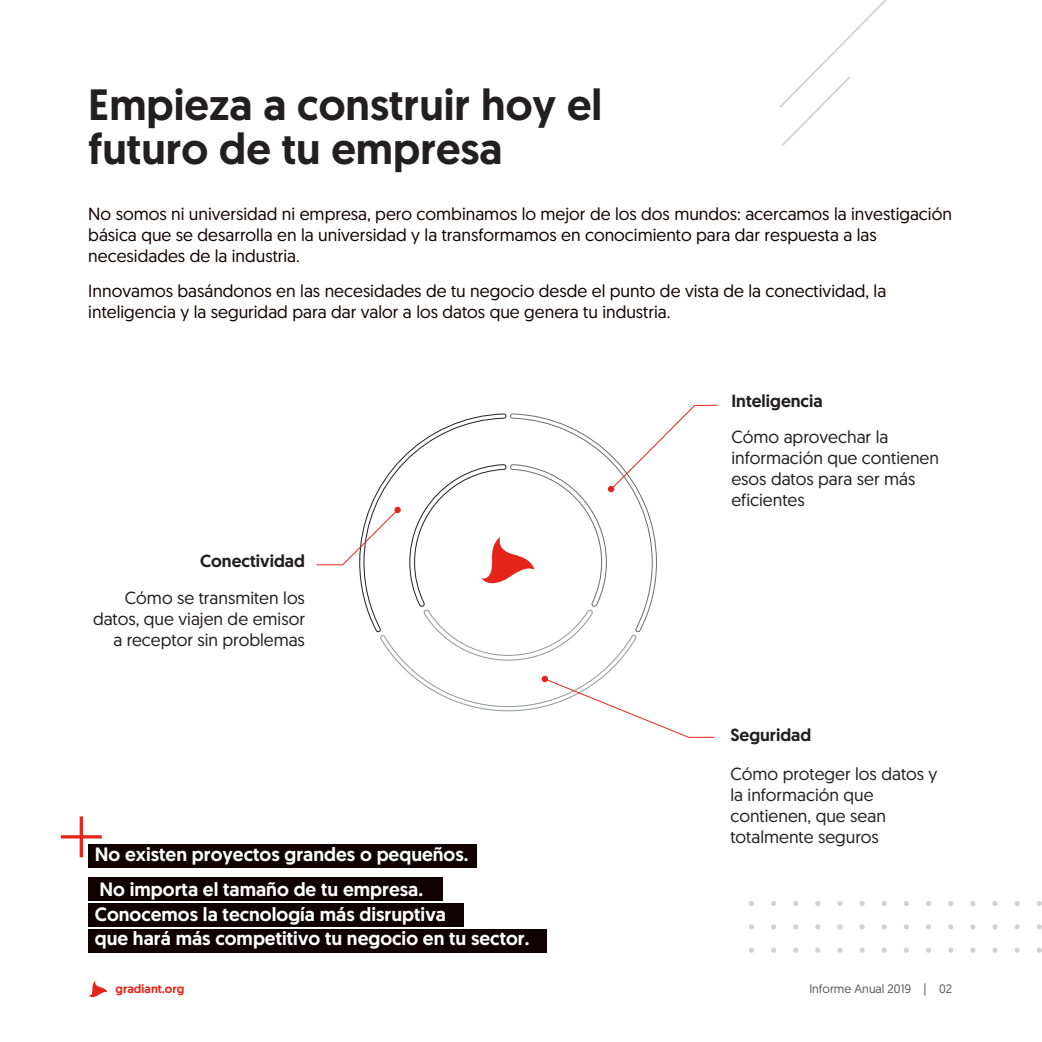
<style>
.page{position:relative;width:1042px;height:1042px;background:#fff}
.page>*{position:absolute;margin:0;border:0;box-sizing:border-box;transform-origin:0 0}
.t1{font:500 43.75px/43.8px "Geomanist";color:#231f20}
.t2{font:500 19.25px/34.8px "Geomanist";color:#fff}
.t3{font:17.5px/21px "Geomanist";color:#110002}
.t4{font:17.5px/21px "Geomanist";color:#231f20}
.t5{font:500 17.5px "Geomanist";color:#231f20}
.t6{font:12.25px "Geomanist";color:#57585a}
.t7{font:500 12.25px "Geomanist";color:#e72419}
</style>
<div class="page">
<svg style="left:779px;top:0;width:108px;height:146px"></svg>
<div style="left:88px;top:844px;width:389px;height:23px;background:#110002"></div>
<svg style="left:61px;top:816px;width:41px;height:41px"></svg>
<div style="left:88px;top:877px;width:354px;height:24px;background:#110002"></div>
<div style="left:88px;top:903px;width:375px;height:24px;background:#110002"></div>
<div style="left:88px;top:929px;width:459px;height:24px;background:#110002"></div>
<svg style="left:89px;top:981px;width:18px;height:17px"></svg>
<svg style="left:316px;top:404px;width:402px;height:334px"></svg>
<svg style="left:749px;top:947px;width:5px;height:6px"></svg>
<svg style="left:749px;top:901px;width:5px;height:5px"></svg>
<svg style="left:749px;top:924px;width:5px;height:5px"></svg>
<svg style="left:771px;top:947px;width:5px;height:6px"></svg>
<svg style="left:771px;top:901px;width:5px;height:5px"></svg>
<svg style="left:771px;top:924px;width:5px;height:5px"></svg>
<svg style="left:793px;top:947px;width:5px;height:6px"></svg>
<svg style="left:793px;top:901px;width:5px;height:5px"></svg>
<svg style="left:793px;top:924px;width:5px;height:5px"></svg>
<svg style="left:815px;top:947px;width:5px;height:6px"></svg>
<svg style="left:815px;top:901px;width:5px;height:5px"></svg>
<svg style="left:815px;top:924px;width:5px;height:5px"></svg>
<svg style="left:837px;top:947px;width:5px;height:6px"></svg>
<svg style="left:837px;top:901px;width:5px;height:5px"></svg>
<svg style="left:837px;top:924px;width:5px;height:5px"></svg>
<svg style="left:859px;top:947px;width:6px;height:6px"></svg>
<svg style="left:859px;top:901px;width:6px;height:5px"></svg>
<svg style="left:859px;top:924px;width:6px;height:5px"></svg>
<svg style="left:881px;top:947px;width:6px;height:6px"></svg>
<svg style="left:881px;top:901px;width:6px;height:5px"></svg>
<svg style="left:881px;top:924px;width:6px;height:5px"></svg>
<svg style="left:904px;top:947px;width:5px;height:6px"></svg>
<svg style="left:904px;top:901px;width:5px;height:5px"></svg>
<svg style="left:904px;top:924px;width:5px;height:5px"></svg>
<svg style="left:926px;top:947px;width:5px;height:6px"></svg>
<svg style="left:926px;top:901px;width:5px;height:5px"></svg>
<svg style="left:926px;top:924px;width:5px;height:5px"></svg>
<svg style="left:948px;top:947px;width:5px;height:6px"></svg>
<svg style="left:948px;top:901px;width:5px;height:5px"></svg>
<svg style="left:948px;top:924px;width:5px;height:5px"></svg>
<svg style="left:970px;top:947px;width:5px;height:6px"></svg>
<svg style="left:970px;top:901px;width:5px;height:5px"></svg>
<svg style="left:970px;top:924px;width:5px;height:5px"></svg>
<svg style="left:992px;top:947px;width:5px;height:6px"></svg>
<svg style="left:992px;top:901px;width:5px;height:5px"></svg>
<svg style="left:992px;top:924px;width:5px;height:5px"></svg>
<svg style="left:1014px;top:947px;width:6px;height:6px"></svg>
<svg style="left:1014px;top:901px;width:6px;height:5px"></svg>
<svg style="left:1014px;top:924px;width:6px;height:5px"></svg>
<svg style="left:1036px;top:947px;width:6px;height:6px"></svg>
<svg style="left:1036px;top:901px;width:6px;height:5px"></svg>
<svg style="left:1036px;top:924px;width:6px;height:5px"></svg>
<h1 class="t1" style="left:88px;top:83px;width:515px">Empieza a construir hoy el futuro de tu empresa</h1>
<p class="t3" style="left:88px;top:203px;width:865px">No somos ni universidad ni empresa, pero combinamos lo mejor de los dos mundos: acercamos la investigación básica que se desarrolla en la universidad y la transformamos en conocimiento para dar respuesta a las necesidades de la industria.</p>
<p class="t3" style="left:88px;top:280px;width:799px">Innovamos basándonos en las necesidades de tu negocio desde el punto de vista de la conectividad, la inteligencia y la seguridad para dar valor a los datos que genera tu industria.</p>
<p class="t5" style="left:200px;top:550px;width:106px">Conectividad</p>
<p class="t4" style="left:93px;top:587px;width:213px;text-align:right">Cómo se transmiten los datos, que viajen de emisor a receptor sin problemas</p>
<p class="t2" style="left:95px;top:837px;width:375px">No existen proyectos grandes o pequeños.<br>No importa el tamaño de tu empresa.</p>
<p class="t2" style="left:95px;top:901px;width:436px;line-height:24.5px">Conocemos la tecnología más disruptiva<br>que hará más competitivo tu negocio en tu sector.</p>
<p class="t7" style="left:116px;top:980px;width:70px">gradiant.org</p>
<p class="t5" style="left:731px;top:389px;width:93px">Inteligencia</p>
<p class="t4" style="left:731px;top:426px;width:209px">Cómo aprovechar la información que contienen esos datos para ser más eficientes</p>
<p class="t5" style="left:730px;top:723px;width:82px">Seguridad</p>
<p class="t4" style="left:730px;top:762px;width:208px">Cómo proteger los datos y la información que contienen, que sean totalmente seguros</p>
<p class="t6" style="left:809px;top:980px;width:144px">Informe Anual 2019 | 02</p>
</div>
